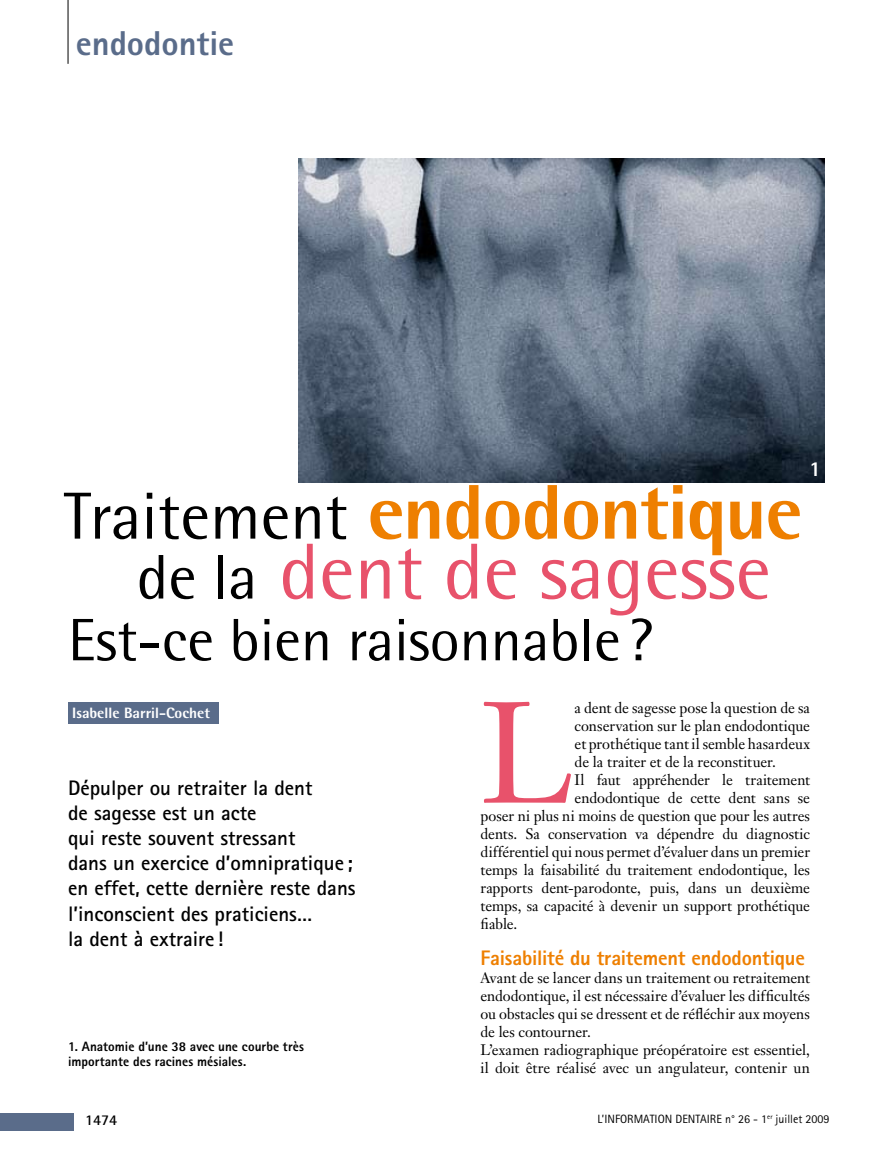
<style>
.page{position:relative;width:893px;height:1149px;background:#fff}
.page>*{position:absolute;margin:0;border:0;box-sizing:border-box;transform-origin:0 0}
.t1{font:141.3px "Janson Text";color:#e8526b}
.t2{font:79.35px "Rotis Semi Sans";color:#e8526b}
.t3{font:800 77.55px "Rotis Semi Sans";letter-spacing:-.015em;color:#ee7f00}
.t4{font:59.85px "Rotis Semi Sans";color:#000}
.t5{font:800 34.5px "Rotis Sans Serif";color:#5a6c8a}
.t6{font:700 21px/25.2px "Rotis Sans Serif";color:#000}
.t7{font:800 21px "Rotis Sans Serif";letter-spacing:-.01em;color:#ee7f00}
.t8{font:800 21px "Rotis Sans Serif";color:#fff}
.t9{font:15px/18px "Janson Text";letter-spacing:-.005em;color:#000}
.t10{font:800 15px "Rotis Semi Sans";color:#fff}
.t11{font:700 15px "Rotis Sans Serif";color:#000}
.t12{font:800 13.5px/15px "Rotis Sans Serif";letter-spacing:.005em;color:#000}
.t13{font:12px "Rotis Sans Serif";color:#000}
.s1{font-weight:400;font-size:66.45px;color:#000}
.s2{font-size:63px;color:#000}
</style>
<div class="page">
<div style="left:0;top:1113px;width:74px;height:17px;background:#5a6c8a"></div>
<hr style="left:68px;top:0;width:1px;height:64px;background:#000">
<div style="left:68px;top:701px;width:151px;height:22px;background:#5a6c8a"></div>
<img style="left:298px;top:158px;width:527px;height:324px">
<h3 class="t5" style="left:76px;top:21px;width:160px">endodontie</h3>
<h3 class="t3" style="left:64px;top:463px;width:740px"><span class="s1">Traitement</span> endodontique</h3>
<h2 class="t2" style="left:137px;top:524px;width:636px"><span class="s2">de la</span> dent de sagesse</h2>
<h3 class="t4" style="left:68px;top:604px;width:586px">Est-ce bien raisonnable ?</h3>
<h3 class="t8" style="left:809px;top:455px;width:13px">1</h3>
<p class="t10" style="left:72px;top:703px;width:139px">Isabelle Barril-Cochet</p>
<h1 class="t1" style="left:480px;top:663px;width:96px">L</h1>
<p class="t9" style="left:575px;top:698px;width:237px">a dent de sagesse pose la question de sa</p>
<p class="t9" style="left:575px;top:716px;width:237px">conservation sur le plan endodontique</p>
<p class="t9" style="left:575px;top:734px;width:237px">et prothétique tant il semble hasardeux</p>
<p class="t9" style="left:575px;top:752px;width:203px">de la traiter et de la reconstituer.</p>
<p class="t9" style="left:575px;top:770px;width:237px">Il faut appréhender le traitement</p>
<p class="t9" style="left:575px;top:788px;width:237px">endodontique de cette dent sans se</p>
<p class="t9" style="left:480px;top:806px;width:331px">poser ni plus ni moins de question que pour les autres</p>
<p class="t9" style="left:480px;top:824px;width:331px">dents. Sa conservation va dépendre du diagnostic</p>
<p class="t9" style="left:480px;top:842px;width:331px">différentiel qui nous permet d’évaluer dans un premier</p>
<p class="t9" style="left:480px;top:860px;width:331px">temps la faisabilité du traitement endodontique, les</p>
<p class="t9" style="left:480px;top:878px;width:331px">rapports dent-parodonte, puis, dans un deuxième</p>
<p class="t9" style="left:480px;top:896px;width:331px">temps, sa capacité à devenir un support prothétique</p>
<p class="t9" style="left:480px;top:914px;width:38px">fiable.</p>
<h3 class="t7" style="left:480px;top:943px;width:326px">Faisabilité du traitement endodontique</h3>
<p class="t9" style="left:480px;top:968px;width:331px">Avant de se lancer dans un traitement ou retraitement endodontique, il est nécessaire d’évaluer les difficultés ou obstacles qui se dressent et de réfléchir aux moyens de les contourner.<br>L’examen radiographique préopératoire est essentiel, il doit être réalisé avec un angulateur, contenir un</p>
<h3 class="t6" style="left:68px;top:774px;width:289px">Dépulper ou retraiter la dent<br>de sagesse est un acte<br>qui reste souvent stressant<br>dans un exercice d’omnipratique ; en effet, cette dernière reste dans l’inconscient des praticiens…<br>la dent à extraire !</h3>
<p class="t12" style="left:68px;top:1038px;width:237px">1. Anatomie d’une 38 avec une courbe très importante des racines mésiales.</p>
<p class="t11" style="left:85px;top:1110px;width:34px">1474</p>
<p class="t13" style="left:597px;top:1111px;width:234px">L’INFORMATION DENTAIRE n° 26 - 1<sup>er</sup> juillet 2009</p>
</div>
